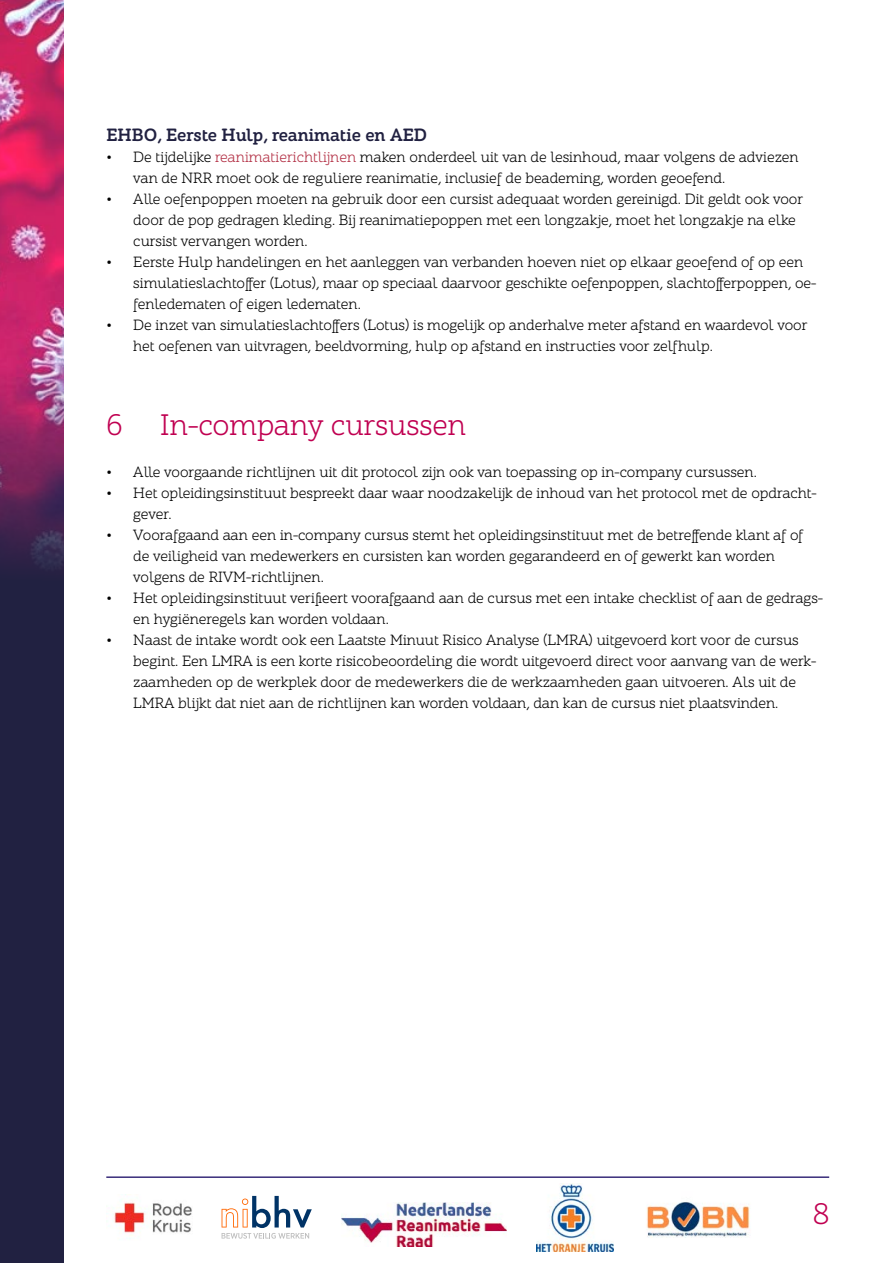
<style>
.page{position:relative;width:893px;height:1263px;background:#fff}
.page>*{position:absolute;margin:0;border:0;box-sizing:border-box;transform-origin:0 0}
.t1{font:30px "ALS Schlangeslab";color:#c00051}
.t2{font:700 18px "ALS Schlangeslab";color:#212141}
.t3{font:15px/21px "ALS Schlangeslab";color:#000}
.s1{color:#b22e43}
</style>
<div class="page">
<div style="left:0;top:0;width:64px;height:1263px;background:#212141"></div>
<img style="left:0;top:0;width:64px;height:570px">
<hr style="left:106px;top:1176px;width:723px;height:2px;background:#392d7a">
<svg style="left:222px;top:1196px;width:90px;height:42px"></svg>
<img style="left:646px;top:1202px;width:104px;height:36px">
<img style="left:342px;top:1202px;width:165px;height:44px">
<img style="left:536px;top:1183px;width:77px;height:68px">
<img style="left:114px;top:1194px;width:78px;height:45px">
<p class="t2" style="left:106px;top:125px;width:322px">EHBO, Eerste Hulp, reanimatie en AED</p>
<p class="t3" style="left:133px;top:147px;width:667px;text-indent:-27px">• De tijdelijke <span class="s1">reanimatierichtlijnen</span> maken onderdeel uit van de lesinhoud, maar volgens de adviezen van de NRR moet ook de reguliere reanimatie, inclusief de beademing, worden geoefend.</p>
<p class="t3" style="left:133px;top:189px;width:671px;text-indent:-27px">• Alle oefenpoppen moeten na gebruik door een cursist adequaat worden gereinigd. Dit geldt ook voor door de pop gedragen kleding. Bij reanimatiepoppen met een longzakje, moet het longzakje na elke cursist vervangen worden.</p>
<p class="t3" style="left:133px;top:252px;width:685px;text-indent:-27px">• Eerste Hulp handelingen en het aanleggen van verbanden hoeven niet op elkaar geoefend of op een simulatieslachtoffer (Lotus), maar op speciaal daarvoor geschikte oefenpoppen, slachtofferpoppen, oe&shy;fenledematen of eigen ledematen.</p>
<p class="t3" style="left:133px;top:315px;width:676px;text-indent:-27px">• De inzet van simulatieslachtoffers (Lotus) is mogelijk op anderhalve meter afstand en waardevol voor het oefenen van uitvragen, beeldvorming, hulp op afstand en instructies voor zelfhulp.</p>
<h1 class="t1" style="left:106px;top:408px;width:361px">6 In-company cursussen</h1>
<p class="t3" style="left:106px;top:462px;width:652px">• Alle voorgaande richtlijnen uit dit protocol zijn ook van toepassing op in-company cursussen.</p>
<p class="t3" style="left:133px;top:483px;width:685px;text-indent:-27px">• Het opleidingsinstituut bespreekt daar waar noodzakelijk de inhoud van het protocol met de opdracht&shy;gever.</p>
<p class="t3" style="left:133px;top:525px;width:671px;text-indent:-27px">• Voorafgaand aan een in-company cursus stemt het opleidingsinstituut met de betreffende klant af of de veiligheid van medewerkers en cursisten kan worden gegarandeerd en of gewerkt kan worden volgens de RIVM-richtlijnen.</p>
<p class="t3" style="left:133px;top:588px;width:691px;text-indent:-27px">• Het opleidingsinstituut verifieert voorafgaand aan de cursus met een intake checklist of aan de gedrags&shy;en hygiëneregels kan worden voldaan.</p>
<p class="t3" style="left:133px;top:630px;width:685px;text-indent:-27px">• Naast de intake wordt ook een Laatste Minuut Risico Analyse (LMRA) uitgevoerd kort voor de cursus begint. Een LMRA is een korte risicobeoordeling die wordt uitgevoerd direct voor aanvang van de werk&shy;zaamheden op de werkplek door de medewerkers die de werkzaamheden gaan uitvoeren. Als uit de LMRA blijkt dat niet aan de richtlijnen kan worden voldaan, dan kan de cursus niet plaatsvinden.</p>
<h1 class="t1" style="left:813px;top:1196px;width:18px">8</h1>
</div>
